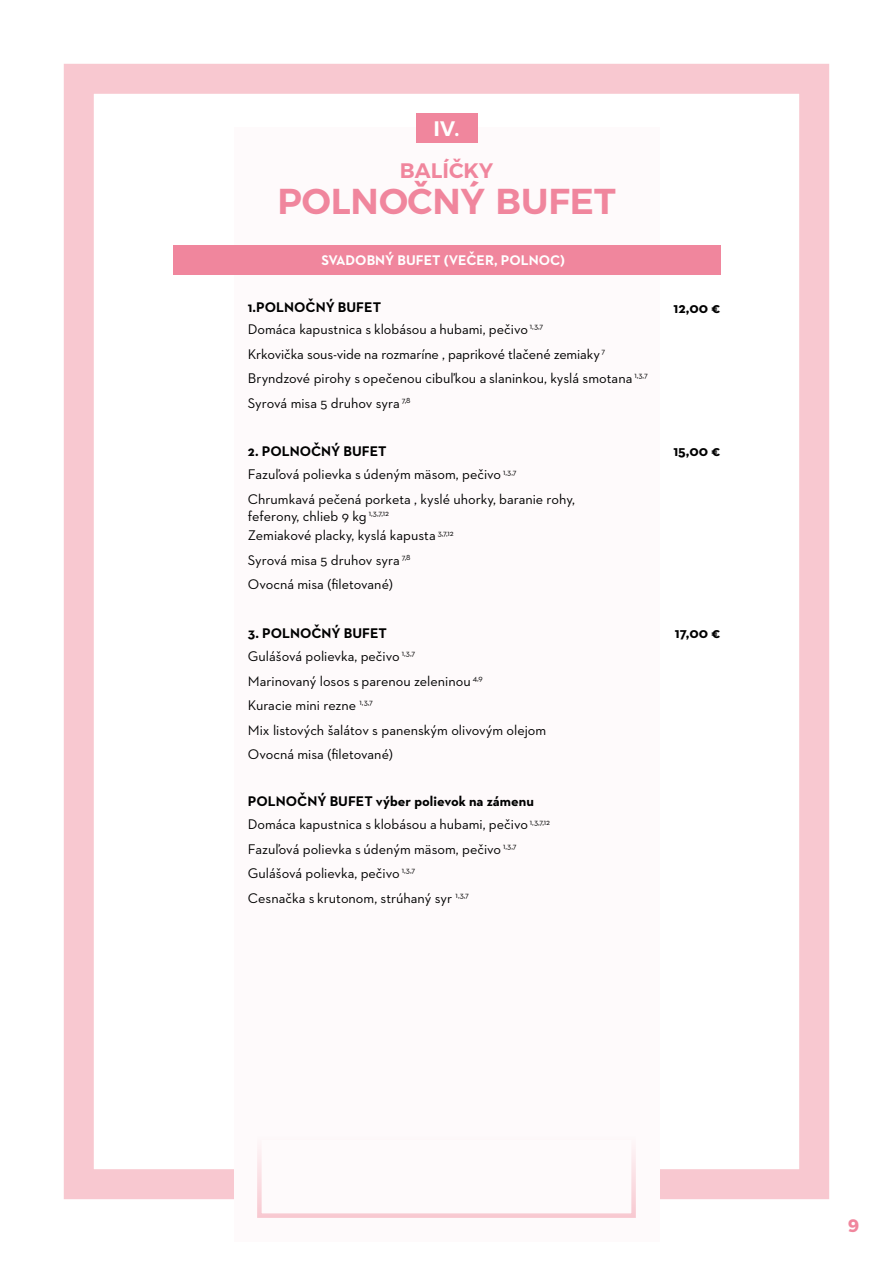
<style>
.page{position:relative;width:893px;height:1263px;background:#fff}
.page>*{position:absolute;margin:0;border:0;box-sizing:border-box;transform-origin:0 0}
.t1{font:600 36px "Montserrat";color:#f0869d}
.t2{font:600 21px "Montserrat";color:#f0869d}
.t3{font:600 21px "Montserrat";color:#fff}
.t4{font:700 18px "Montserrat";color:#f0869d}
.t5{font:700 15px "Neutraface 2 Text";color:#000}
.t6{font:14.25px/24.5px "Neutraface 2 Text";color:#000}
.t7{font:700 14.25px "Neutraface 2 Text";color:#000}
.t8{font:700 14.25px "Neutraface 2 Text";color:#fff}
.s1{font-weight:700}
</style>
<div class="page">
<div style="left:64px;top:64px;width:765px;height:1135px;border:30px solid #f8c8d0"></div>
<div style="left:234px;top:128px;width:425px;height:1114px;background:#fefafb"></div>
<div style="left:257px;top:1135px;width:379px;height:83px;border:4px solid #f8c8d0"></div>
<div style="left:416px;top:113px;width:61px;height:29px;background:#f0869d"></div>
<div style="left:173px;top:245px;width:547px;height:29px;background:#f0869d"></div>
<h2 class="t3" style="left:433px;top:111px;width:28px">IV.</h2>
<h2 class="t2" style="left:400px;top:153px;width:95px">BALÍČKY</h2>
<h1 class="t1" style="left:277px;top:172px;width:340px">POLNOČNÝ BUFET</h1>
<p class="t8" style="left:321px;top:251px;width:245px">SVADOBNÝ BUFET (VEČER, POLNOC)</p>
<p class="t7" style="left:248px;top:298px;width:135px">1.POLNOČNÝ BUFET</p>
<p class="t5" style="left:673px;top:298px;width:48px">12,00 €</p>
<p class="t6" style="left:248px;top:317px;width:401px">Domáca kapustnica s klobásou a hubami, pečivo <sup>1,3,7<br></sup>Krkovička sous-vide na rozmaríne , paprikové tlačené zemiaky <sup>7<br></sup>Bryndzové pirohy s opečenou cibuľkou a slaninkou, kyslá smotana <sup>1,3,7<br></sup>Syrová misa 5 druhov syra <sup>7,8</sup></p>
<p class="t7" style="left:248px;top:442px;width:140px">2. POLNOČNÝ BUFET</p>
<p class="t5" style="left:673px;top:441px;width:49px">15,00 €</p>
<p class="t6" style="left:248px;top:462px;width:328px">Fazuľová polievka s údeným mäsom, pečivo <sup>1,3,7<br></sup>Chrumkavá pečená porketa , kyslé uhorky, baranie rohy,</p>
<p class="t6" style="left:248px;top:506px;width:207px;line-height:19.6px">feferony, chlieb 9 kg <sup>1,3,7,12<br></sup>Zemiakové placky, kyslá kapusta <sup>3,7,12</sup></p>
<p class="t6" style="left:248px;top:548px;width:164px">Syrová misa 5 druhov syra <sup>7,8<br></sup>Ovocná misa (filetované)</p>
<p class="t7" style="left:248px;top:623px;width:141px">3. POLNOČNÝ BUFET</p>
<p class="t5" style="left:675px;top:623px;width:47px">17,00 €</p>
<p class="t6" style="left:248px;top:644px;width:300px">Gulášová polievka, pečivo <sup>1,3,7<br></sup>Marinovaný losos s parenou zeleninou <sup>4,9<br></sup>Kuracie mini rezne <sup>1,3,7<br></sup>Mix listových šalátov s panenským olivovým olejom Ovocná misa (filetované)</p>
<p class="t6" style="left:248px;top:788px;width:304px"><span class="s1">POLNOČNÝ BUFET výber polievok na zámenu </span>Domáca kapustnica s klobásou a hubami, pečivo <sup>1,3,7,12<br></sup>Fazuľová polievka s údeným mäsom, pečivo <sup>1,3,7<br></sup>Gulášová polievka, pečivo <sup>1,3,7<br></sup>Cesnačka s krutonom, strúhaný syr <sup>1,3,7</sup></p>
<p class="t4" style="left:848px;top:1210px;width:13px">9</p>
</div>
